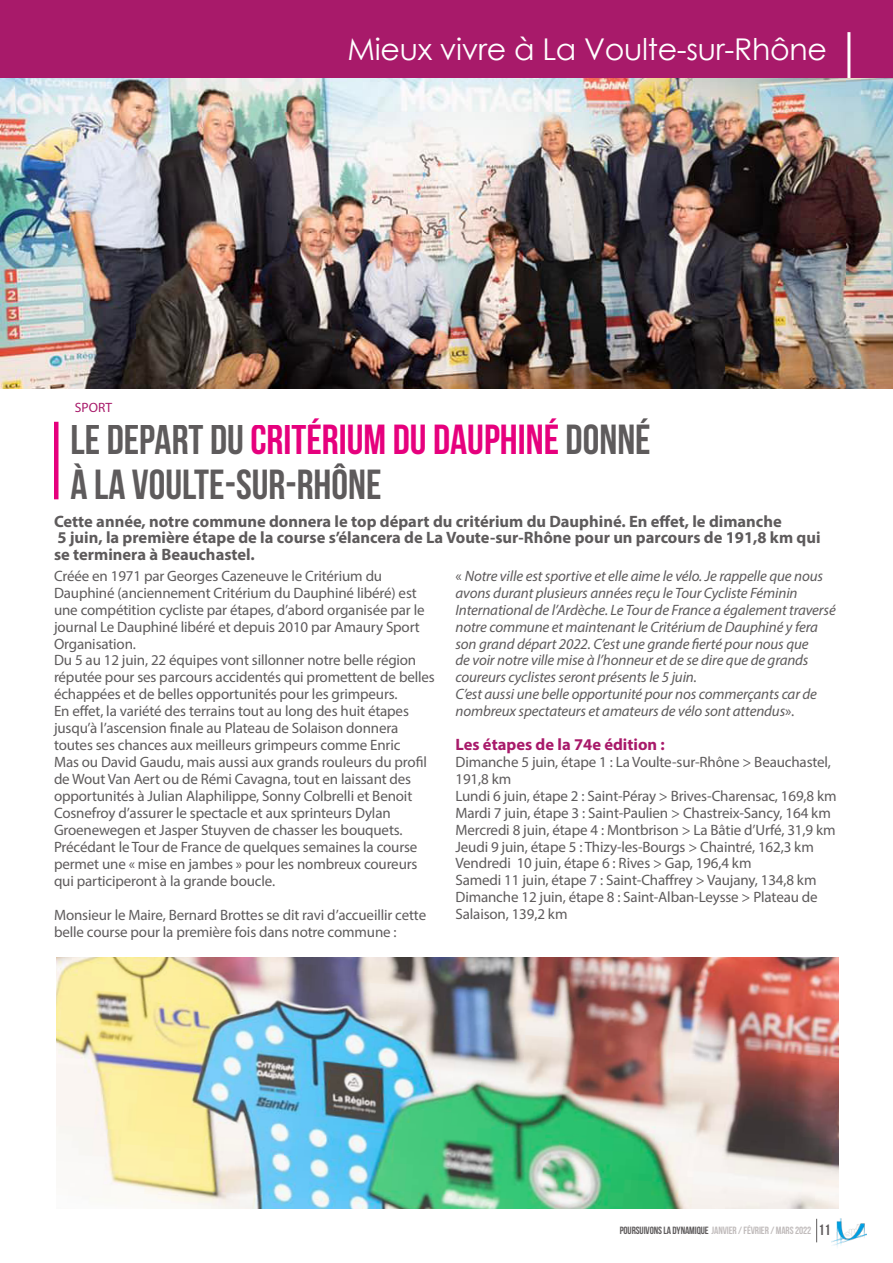
<style>
.page{position:relative;width:893px;height:1263px;background:#fff}
.page>*{position:absolute;margin:0;border:0;box-sizing:border-box;transform-origin:0 0}
.t1{font:42px/45px "Bebas Neue";color:#5e5b5c}
.t2{font:30px "Century Gothic";letter-spacing:-.01em;color:#fff}
.t3{font:700 16.5px/16.5px "Myriad Pro";color:#5e5b5c}
.t4{font:700 16.5px "Myriad Pro";color:#a81a6a}
.t5{font:15px/17px "Myriad Pro";letter-spacing:-.01em;color:#5e5b5c}
.t6{font:italic 15px/17px "Myriad Pro";letter-spacing:-.01em;color:#5e5b5c}
.t7{font:13.5px "Myriad Pro";color:#a81a6a}
.t8{font:10.5px "Bebas Neue";letter-spacing:-.01em;color:#c1bcbc}
.s1{color:#e6007d}
.s2{font-style:normal}
.s3{color:#5e5b5c}
.s4{font-size:15px;color:#5e5b5c}
</style>
<div class="page">
<img style="left:832px;top:1218px;width:34px;height:29px">
<svg style="left:816px;top:1219px;width:1px;height:23px"></svg>
<div style="left:0;top:0;width:893px;height:78px;background:#a81a6a"></div>
<hr style="left:847px;top:32px;width:3px;height:46px;background:#fff">
<hr style="left:54px;top:422px;width:4px;height:77px;background:#e6007d">
<img style="left:0;top:78px;width:893px;height:310px">
<img style="left:56px;top:958px;width:783px;height:251px">
<p class="t7" style="left:75px;top:399px;width:39px">SPORT</p>
<h2 class="t2" style="left:362px;top:27px;width:447px">La Voulte en toute transparenc</h2>
<h2 class="t2" style="left:348px;top:28px;width:481px">Mieux vivre à La Voulte-sur-Rhône</h2>
<h1 class="t1" style="left:71px;top:416px;width:582px">LE DÉPART DU <span class="s1">CRITÉRIUM DU DAUPHINÉ</span> DONNÉ<br>À LA VOULTE-SUR-RHÔNE</h1>
<p class="t3" style="left:54px;top:513px;width:768px">Cette année, notre commune donnera le top départ du critérium du Dauphiné. En effet, le dimanche<br>5 juin, la première étape de la course s’élancera de La Voute-sur-Rhône pour un parcours de 191,8 km qui se terminera à Beauchastel.</p>
<p class="t5" style="left:54px;top:567px;width:382px">Créée en 1971 par Georges Cazeneuve le Critérium du Dauphiné (anciennement Critérium du Dauphiné libéré) est une compétition cycliste par étapes, d’abord organisée par le journal Le Dauphiné libéré et depuis 2010 par Amaury Sport Organisation.<br>Du 5 au 12 juin, 22 équipes vont sillonner notre belle région réputée pour ses parcours accidentés qui promettent de belles échappées et de belles opportunités pour les grimpeurs.<br>En effet, la variété des terrains tout au long des huit étapes jusqu’à l’ascension finale au Plateau de Solaison donnera toutes ses chances aux meilleurs grimpeurs comme Enric<br>Mas ou David Gaudu, mais aussi aux grands rouleurs du profil de Wout Van Aert ou de Rémi Cavagna, tout en laissant des opportunités à Julian Alaphilippe, Sonny Colbrelli et Benoit Cosnefroy d’assurer le spectacle et aux sprinteurs Dylan Groenewegen et Jasper Stuyven de chasser les bouquets.<br>Précédant le Tour de France de quelques semaines la course permet une « mise en jambes » pour les nombreux coureurs qui participeront à la grande boucle.</p>
<p class="t5" style="left:54px;top:906px;width:374px">Monsieur le Maire, Bernard Brottes se dit ravi d’accueillir cette belle course pour la première fois dans notre commune :</p>
<p class="t6" style="left:455px;top:567px;width:382px"><span class="s2">«</span> Notre ville est sportive et elle aime le vélo. Je rappelle que nous avons durant plusieurs années reçu le Tour Cycliste Féminin International de l’Ardèche. Le Tour de France a également traversé notre commune et maintenant le Critérium de Dauphiné y fera son grand départ 2022. C’est une grande fierté pour nous que<br>de voir notre ville mise à l’honneur et de se dire que de grands coureurs cyclistes seront présents le 5 juin.<br>C’est aussi une belle opportunité pour nos commerçants car de nombreux spectateurs et amateurs de vélo sont attendus<span class="s2">».</span></p>
<p class="t4" style="left:455px;top:733px;width:211px">Les étapes de la 74e édition :</p>
<p class="t5" style="left:455px;top:753px;width:383px">Dimanche 5 juin, étape 1 : La Voulte-sur-Rhône &gt; Beauchastel, 191,8 km<br>Lundi 6 juin, étape 2 : Saint-Péray &gt; Brives-Charensac, 169,8 km Mardi 7 juin, étape 3 : Saint-Paulien &gt; Chastreix-Sancy, 164 km Mercredi 8 juin, étape 4 : Montbrison &gt; La Bâtie d’Urfé, 31,9 km Jeudi 9 juin, étape 5 : Thizy-les-Bourgs &gt; Chaintré, 162,3 km Vendredi 10 juin, étape 6 : Rives &gt; Gap, 196,4 km<br>Samedi 11 juin, étape 7 : Saint-Chaffrey &gt; Vaujany, 134,8 km Dimanche 12 juin, étape 8 : Saint-Alban-Leysse &gt; Plateau de Salaison, 139,2 km</p>
<p class="t8" style="left:620px;top:1224px;width:212px"><span class="s3">POURSUIVONS LA DYNAMIQUE</span> JANVIER / FÉVRIER / MARS 2022 <span class="s4">11</span></p>
</div>
